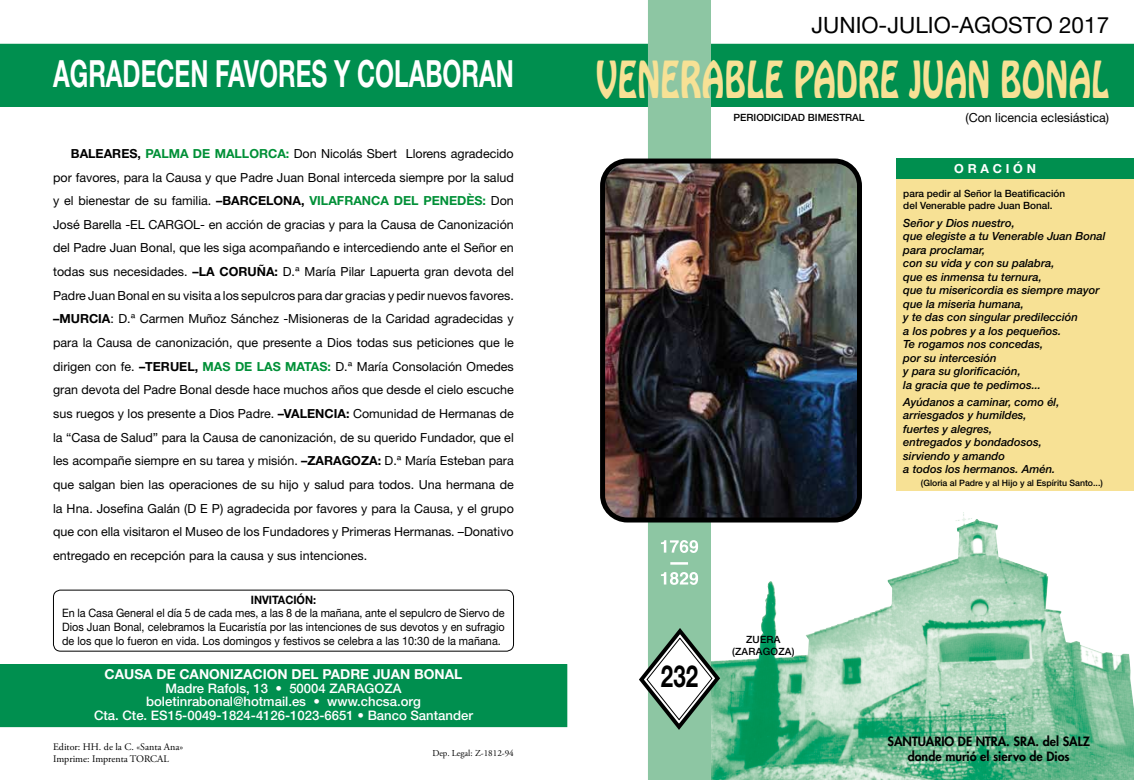
<style>
.page{position:relative;width:1134px;height:780px;background:#fff}
.page>*{position:absolute;margin:0;border:0;box-sizing:border-box;transform-origin:0 0}
.t1{font:45px "Hobo Std";letter-spacing:.015em;color:#f7e195;scale:.71 1}
.t2{font:700 37.5px "Helvetica Neue LT Std";color:#fff;scale:.65 1}
.t3{font:700 30.38px "Helvetica Neue LT Std";color:#000;scale:.73 1}
.t4{font:22.5px "Helvetica Neue LT Std";color:#000}
.t5{font:700 13.75px "Helvetica Neue LT Std";color:#fff}
.t6{font:500 13.12px/13.8px "Helvetica Neue LT Std";color:#fff;text-align:center}
.t7{font:12.5px/23.6px "Helvetica Neue LT Std";color:#000;text-align:justify}
.t8{font:800 12.5px/15px "Futura Std";color:#000;text-align:center}
.t9{font:700 12.5px "Helvetica Neue LT Std";letter-spacing:.3em;color:#fff}
.t10{font:11.5px/13.9px "Helvetica Neue LT Std";color:#000;text-align:justify;scale:.94 1}
.t11{font:700 11.5px "Helvetica Neue LT Std";color:#000;scale:.94 1}
.t12{font:italic 500 11.25px/13.5px "Helvetica Neue LT Std";color:#000}
.t13{font:500 10px/12px "Helvetica Neue LT Std";color:#000}
.t14{font:10px/12.5px "Adobe Garamond Pro";color:#000}
.t15{font:500 10px/12.5px "Helvetica Neue LT Std";letter-spacing:.025em;color:#000;text-align:center}
.t16{font:9px "Adobe Garamond Pro";color:#000}
.t17{font:500 8.75px "Helvetica Neue LT Std";color:#000}
.s1{font-weight:700}
.s2{font-weight:700;color:#009037}
</style>
<div class="page">
<div style="left:897px;top:175px;width:237px;height:316px;background:#f7e195"></div>
<img style="left:711px;top:512px;width:423px;height:268px">
<div style="left:0;top:44px;width:1134px;height:62px;background:#008f4f"></div>
<div style="left:0;top:664px;width:567px;height:62px;background:#008f4f"></div>
<div style="left:648px;top:0;width:63px;height:780px;background:#8dc6a3"></div>
<svg style="left:639px;top:624px;width:84px;height:109px"></svg>
<img style="left:606px;top:164px;width:253px;height:356px">
<div style="left:600px;top:158px;width:262px;height:364px;border:5px solid #000;border-radius:25px"></div>
<svg style="left:661px;top:540px;width:37px;height:13px"></svg>
<svg style="left:661px;top:572px;width:37px;height:13px"></svg>
<svg style="left:670px;top:562px;width:18px;height:2px"></svg>
<div style="left:897px;top:159px;width:237px;height:20px;background:#008f4f"></div>
<div style="left:53px;top:589px;width:461px;height:62px;border:1px solid #000;border-radius:7px"></div>
<h2 class="t2" style="left:53px;top:50px;width:710px">AGRADECEN FAVORES Y COLABORAN</h2>
<p class="t7" style="left:53px;top:141px;width:462px;text-indent:18px"><span class="s1">BALEARES,</span> <span class="s2">PALMA DE MALLORCA:</span> Don Nicolás Sbert Llorens agradecido por favores, para la Causa y que Padre Juan Bonal interceda siempre por la salud y el bienestar de su familia. <span class="s1">–BARCELONA,</span> <span class="s2">VILAFRANCA DEL PENEDÈS:</span> Don José Barella -EL CARGOL- en acción de gracias y para la Causa de Canonización del Padre Juan Bonal, que les siga acompañando e intercediendo ante el Señor en todas sus necesidades. <span class="s1">–LA CORUÑA:</span> D.ª María Pilar Lapuerta gran devota del Padre Juan Bonal en su visita a los sepulcros para dar gracias y pedir nuevos favores. <span class="s1">–MURCIA</span>: D.ª Carmen Muñoz Sánchez -Misioneras de la Caridad agradecidas y para la Causa de canonización, que presente a Dios todas sus peticiones que le dirigen con fe. <span class="s1">–TERUEL,</span> <span class="s2">MAS DE LAS MATAS:</span> D.ª María Consolación Omedes gran devota del Padre Bonal desde hace muchos años que desde el cielo escuche sus ruegos y los presente a Dios Padre. <span class="s1">–VALENCIA:</span> Comunidad de Hermanas de la “Casa de Salud” para la Causa de canonización, de su querido Fundador, que el les acompañe siempre en su tarea y misión. <span class="s1">–ZARAGOZA:</span> D.ª María Esteban para que salgan bien las operaciones de su hijo y salud para todos. Una hermana de la Hna. Josefina Galán (D E P) agradecida por favores y para la Causa, y el grupo que con ella visitaron el Museo de los Fundadores y Primeras Hermanas. –Donativo entregado en recepción para la causa y sus intenciones.</p>
<p class="t11" style="left:251px;top:592px;width:71px">INVITACIÓN:</p>
<p class="t10" style="left:62px;top:606px;width:472px">En la Casa General el día 5 de cada mes, a las 8 de la mañana, ante el sepulcro de Siervo de Dios Juan Bonal, celebramos la Eucaristía por las intenciones de sus devotos y en sufragio de los que lo fueron en vida. Los domingos y festivos se celebra a las 10:30 de la mañana.</p>
<p class="t5" style="left:105px;top:665px;width:359px">CAUSA DE CANONIZACION DEL PADRE JUAN BONAL</p>
<p class="t6" style="left:94px;top:681px;width:380px">Madre Rafols, 13 • 50004 ZARAGOZA boletinrabonal@hotmail.es • www.chcsa.org<br>Cta. Cte. ES15-0049-1824-4126-1023-6651 • Banco Santander</p>
<p class="t14" style="left:53px;top:740px;width:132px">Editor: HH. de la C. «Santa Ana»<br>Imprime: Imprenta TORCAL</p>
<p class="t16" style="left:432px;top:747px;width:83px">Dep. Legal: Z-1812-94</p>
<h3 class="t4" style="left:811px;top:12px;width:299px">JUNIO-JULIO-AGOSTO 2017</h3>
<h1 class="t1" style="left:597px;top:48px;width:723px">VENERABLE PADRE JUAN BONAL</h1>
<p class="t13" style="left:733px;top:111px;width:133px">PERIODICIDAD BIMESTRAL</p>
<p class="t7" style="left:965px;top:105px;width:145px">(Con licencia eclesiástica)</p>
<h3 class="t3" style="left:661px;top:657px;width:52px">232</h3>
<p class="t15" style="left:732px;top:632px;width:64px">ZUERA (ZARAGOZA)</p>
<p class="t9" style="left:954px;top:161px;width:83px">ORACIÓN</p>
<p class="t13" style="left:903px;top:188px;width:163px">para pedir al Señor la Beatificación del Venerable padre Juan Bonal.</p>
<p class="t12" style="left:903px;top:216px;width:204px">Señor y Dios nuestro,<br>que elegiste a tu Venerable Juan Bonal para proclamar,<br>con su vida y con su palabra,<br>que es inmensa tu ternura,<br>que tu misericordia es siempre mayor que la miseria humana,<br>y te das con singular predilección<br>a los pobres y a los pequeños.<br>Te rogamos nos concedas,<br>por su intercesión<br>y para su glorificación,<br>la gracia que te pedimos...</p>
<p class="t12" style="left:903px;top:395px;width:158px">Ayúdanos a caminar, como él, arriesgados y humildes, fuertes y alegres,<br>entregados y bondadosos, sirviendo y amando<br>a todos los hermanos. Amén.</p>
<p class="t17" style="left:921px;top:477px;width:183px">(Gloria al Padre y al Hijo y al Espíritu Santo...)</p>
<p class="t8" style="left:887px;top:733px;width:204px">SANTUARIO DE NTRA. SRA. del SALZ donde murió el siervo de Dios</p>
</div>
